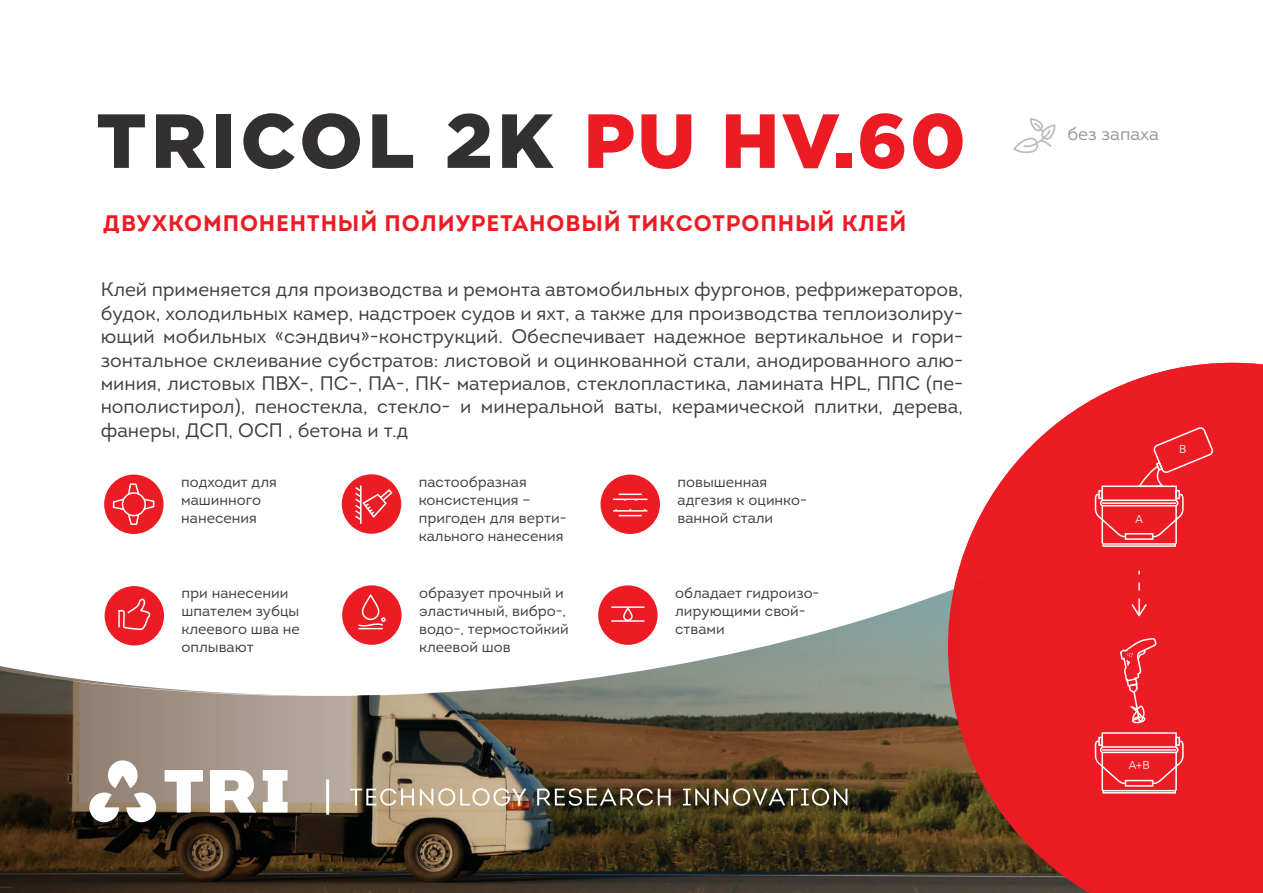
<style>
.page{position:relative;width:1263px;height:893px;background:#fff}
.page>*{position:absolute;margin:0;border:0;box-sizing:border-box;transform-origin:0 0}
.t1{font:900 76.5px "Gotham Pro";letter-spacing:.06em;color:#323031}
.t2{font:700 22.5px "Intro";letter-spacing:.04em;color:#ed1c24}
.t3{font:19.5px/23.4px "Intro";color:#3e3d3f;text-align:justify}
.t4{font:18px "Intro";color:#96989b}
.t5{font:15px/18px "Intro";color:#3e3d3f}
.t6{font:300 11.7px "Ubuntu";color:#fff}
.s1{color:#ed1c24}
</style>
<div class="page">
<svg style="left:1013px;top:118px;width:42px;height:36px"></svg>
<div style="left:600px;top:475px;width:60px;height:59px;background:#ed1c24;border-radius:50%"></div>
<hr style="left:613px;top:510px;width:34px;height:2px;background:#fff">
<hr style="left:613px;top:499px;width:34px;height:1px;background:#fff">
<svg style="left:619px;top:494px;width:23px;height:7px"></svg>
<svg style="left:615px;top:509px;width:30px;height:7px"></svg>
<div style="left:342px;top:474px;width:59px;height:60px;background:#ed1c24;border-radius:50%"></div>
<hr style="left:360px;top:486px;width:2px;height:38px;background:#fff">
<svg style="left:355px;top:485px;width:38px;height:36px"></svg>
<div style="left:104px;top:475px;width:60px;height:59px;background:#ed1c24;border-radius:50%"></div>
<svg style="left:112px;top:482px;width:43px;height:43px"></svg>
<svg style="left:970px;top:363px;width:293px;height:530px;fill:#ed1c24"></svg>
<svg style="left:1094px;top:425px;width:120px;height:123px"></svg>
<hr style="left:1103px;top:543px;width:72px;height:2px;background:#fff">
<svg style="left:1131px;top:582px;width:16px;height:34px"></svg>
<svg style="left:1119px;top:638px;width:39px;height:87px"></svg>
<svg style="left:1094px;top:731px;width:90px;height:63px"></svg>
<hr style="left:1103px;top:790px;width:72px;height:1px;background:#fff">
<svg style="left:0;top:537px;width:1046px;height:356px"></svg>
<svg style="left:165px;top:770px;width:123px;height:42px"></svg>
<svg style="left:89px;top:760px;width:67px;height:62px"></svg>
<svg style="left:350px;top:788px;width:64px;height:18px"></svg>
<svg style="left:420px;top:788px;width:106px;height:18px"></svg>
<svg style="left:537px;top:788px;width:134px;height:18px"></svg>
<svg style="left:683px;top:789px;width:26px;height:16px"></svg>
<svg style="left:715px;top:788px;width:132px;height:18px"></svg>
<hr style="left:326px;top:779px;width:3px;height:36px;background:#fff">
<h1 class="t1" style="left:96px;top:97px;width:871px">TRICOL 2K <span class="s1">PU HV.60</span></h1>
<p class="t2" style="left:103px;top:209px;width:805px">ДВУХКОМПОНЕНТНЫЙ ПОЛИУРЕТАНОВЫЙ ТИКСОТРОПНЫЙ КЛЕЙ</p>
<p class="t3" style="left:101px;top:278px;width:864px">Клей применяется для производства и ремонта автомобильных фургонов, рефрижераторов, будок, холодильных камер, надстроек судов и яхт, а также для производства теплоизолиру&shy;ющий мобильных «сэндвич»-конструкций. Обеспечивает надежное вертикальное и гори&shy;зонтальное склеивание субстратов: листовой и оцинкованной стали, анодированного алю&shy;миния, листовых ПВХ-, ПС-, ПА-, ПК- материалов, стеклопластика, ламината HPL, ППС (пе&shy;нополистирол), пеностекла, стекло- и минеральной ваты, керамической плитки, дерева, фанеры, ДСП, ОСП , бетона и т.д</p>
<p class="t5" style="left:181px;top:472px;width:97px">подходит для машинного нанесения</p>
<p class="t5" style="left:419px;top:472px;width:149px">пастообразная консистенция – пригоден для верти&shy;кального нанесения</p>
<p class="t5" style="left:182px;top:584px;width:120px">при нанесении шпателем зубцы клеевого шва не оплывают</p>
<p class="t5" style="left:419px;top:583px;width:151px">образует прочный и эластичный, вибро-, водо-, термостойкий клеевой шов</p>
<p class="t5" style="left:677px;top:472px;width:131px">повышенная адгезия к оцинко&shy;ванной стали</p>
<p class="t5" style="left:675px;top:583px;width:146px">обладает гидроизо&shy;лирующими свой&shy;ствами</p>
<p class="t4" style="left:1067px;top:122px;width:93px">без запаха</p>
<p class="t6" style="left:1135px;top:511px;width:9px">А</p>
<p class="t6" style="left:1179px;top:442px;width:9px">В</p>
<p class="t6" style="left:1129px;top:758px;width:22px">А+B</p>
</div>
